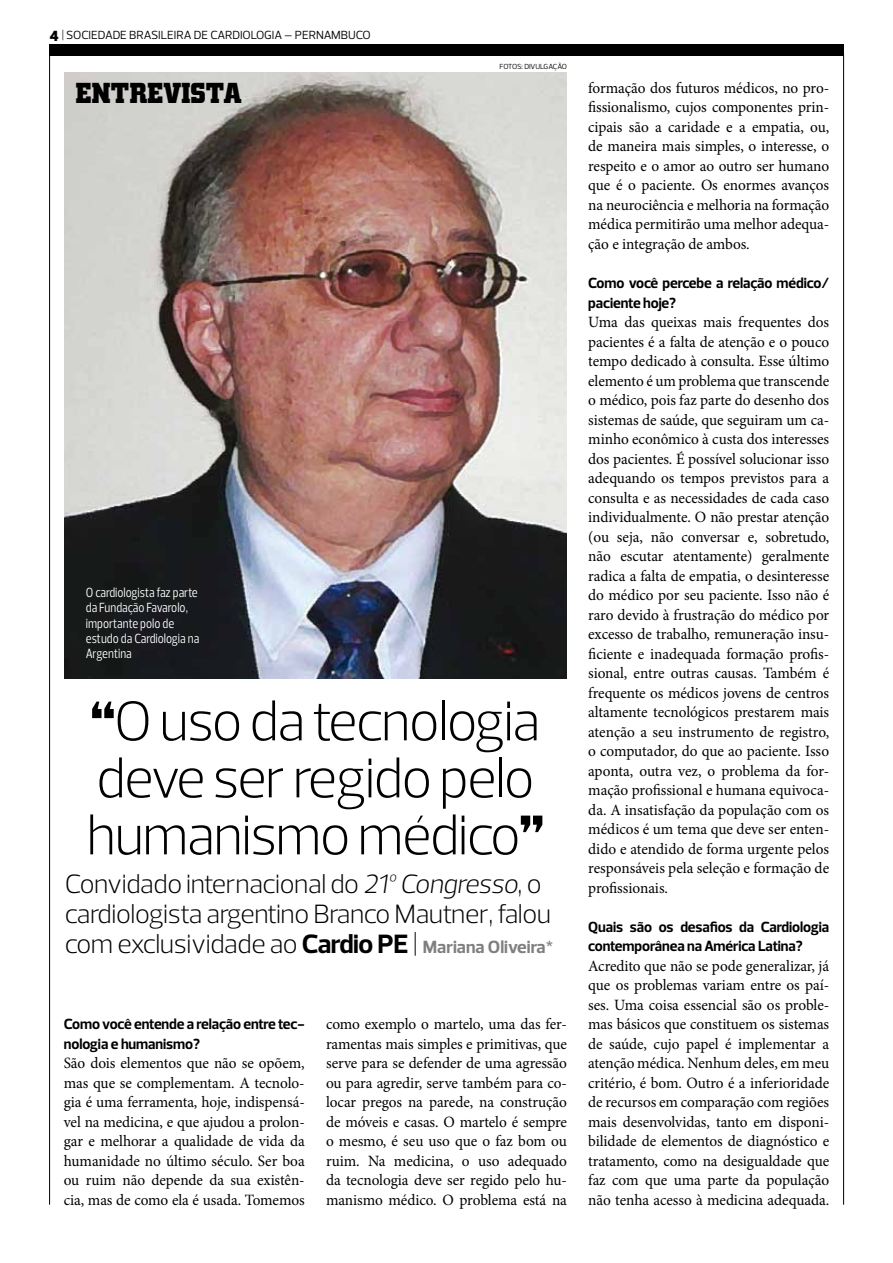
<style>
.page{position:relative;width:893px;height:1263px;background:#fff}
.page>*{position:absolute;margin:0;border:0;box-sizing:border-box;transform-origin:0 0}
.t1{font:300 57px/57px "Prelo";letter-spacing:-.025em;color:#000}
.t2{font:700 30px "City D";color:#000}
.t3{font:300 27px/30px "Prelo";letter-spacing:-.015em;color:#000}
.t4{font:15.75px/19.5px "Minion Pro";letter-spacing:-.005em;color:#000;text-align:justify}
.t5{font:700 15px/19.5px "Prelo";letter-spacing:-.005em;color:#000}
.t6{font:13.5px/15.3px "Prelo Condensed";color:#fff}
.t7{font:12px "Prelo";letter-spacing:-.01em;color:#000}
.t8{font:7.5px "Prelo";letter-spacing:-.03em;color:#000}
.s1{font-weight:900;font-size:15px}
.s2{font-weight:900}
.s3{font-style:italic}
.s4{font-weight:700}
.s5{font-weight:700;font-size:18px;color:#7e7f81}
</style>
<div class="page">
<hr style="left:49px;top:56px;width:1px;height:1148px;background:#000">
<hr style="left:843px;top:54px;width:1px;height:1150px;background:#000">
<div style="left:50px;top:44px;width:794px;height:12px;background:#000"></div>
<img style="left:64px;top:72px;width:503px;height:606px">
<p class="t7" style="left:50px;top:28px;width:323px"><span class="s1">4</span> | SOCIEDADE BRASILEIRA DE CARDIOLOGIA – PERNAMBUCO</p>
<h2 class="t2" style="left:76px;top:76px;width:168px">ENTREVISTA</h2>
<p class="t8" style="left:500px;top:62px;width:69px">FOTOS: DIVULGAÇÃO</p>
<p class="t6" style="left:86px;top:585px;width:115px">O cardiologista faz parte da Fundação Favarolo, importante polo de estudo da Cardiologia na<br>Argentina</p>
<h1 class="t1" style="left:87px;top:693px;width:459px"><span class="s2">“</span>O uso da tecnologia deve ser regido pelo humanismo médico<span class="s2">”</span></h1>
<h3 class="t3" style="left:65px;top:869px;width:490px">Convidado internacional do <span class="s3">21º Congresso</span>, o cardiologista argentino Branco Mautner, falou com exclusividade ao <span class="s4">Cardio PE</span> | <span class="s5">Mariana Oliveira*</span></h3>
<p class="t5" style="left:64px;top:1014px;width:242px">Como você entende a relação entre tec&shy;nologia e humanismo?</p>
<p class="t4" style="left:64px;top:1053px;width:242px">São dois elementos que não se opõem, mas que se complementam. A tecnolo&shy;gia é uma ferramenta, hoje, indispensá&shy;vel na medicina, e que ajudou a prolon&shy;gar e melhorar a qualidade de vida da humanidade no último século. Ser boa ou ruim não depende da sua existên&shy;cia, mas de como ela é usada. Tomemos</p>
<p class="t4" style="left:326px;top:1014px;width:242px">como exemplo o martelo, uma das fer&shy;ramentas mais simples e primitivas, que serve para se defender de uma agressão ou para agredir, serve também para co&shy;locar pregos na parede, na construção de móveis e casas. O martelo é sempre o mesmo, é seu uso que o faz bom ou ruim. Na medicina, o uso adequado da tecnologia deve ser regido pelo hu&shy;manismo médico. O problema está na</p>
<p class="t4" style="left:588px;top:78px;width:242px">formação dos futuros médicos, no pro&shy;fissionalismo, cujos componentes prin&shy;cipais são a caridade e a empatia, ou, de maneira mais simples, o interesse, o respeito e o amor ao outro ser humano que é o paciente. Os enormes avanços na neurociência e melhoria na formação médica permitirão uma melhor adequa&shy;ção e integração de ambos.</p>
<p class="t5" style="left:588px;top:273px;width:242px">Como você percebe a relação médico/ paciente hoje?</p>
<p class="t4" style="left:588px;top:312px;width:242px">Uma das queixas mais frequentes dos pacientes é a falta de atenção e o pouco tempo dedicado à consulta. Esse último elemento é um problema que transcende o médico, pois faz parte do desenho dos sistemas de saúde, que seguiram um ca&shy;minho econômico à custa dos interesses dos pacientes. É possível solucionar isso adequando os tempos previstos para a consulta e as necessidades de cada caso individualmente. O não prestar atenção (ou seja, não conversar e, sobretudo, não escutar atentamente) geralmente radica a falta de empatia, o desinteresse do médico por seu paciente. Isso não é raro devido à frustração do médico por excesso de trabalho, remuneração insu&shy;ficiente e inadequada formação profis&shy;sional, entre outras causas. Também é frequente os médicos jovens de centros altamente tecnológicos prestarem mais atenção a seu instrumento de registro, o computador, do que ao paciente. Isso aponta, outra vez, o problema da for&shy;mação profissional e humana equivoca&shy;da. A insatisfação da população com os médicos é um tema que deve ser enten&shy;dido e atendido de forma urgente pelos responsáveis pela seleção e formação de profissionais.</p>
<p class="t5" style="left:588px;top:917px;width:242px">Quais são os desafios da Cardiologia contemporânea na América Latina?</p>
<p class="t4" style="left:588px;top:956px;width:242px">Acredito que não se pode generalizar, já que os problemas variam entre os paí&shy;ses. Uma coisa essencial são os proble&shy;mas básicos que constituem os sistemas de saúde, cujo papel é implementar a atenção médica. Nenhum deles, em meu critério, é bom. Outro é a inferioridade de recursos em comparação com regiões mais desenvolvidas, tanto em disponi&shy;bilidade de elementos de diagnóstico e tratamento, como na desigualdade que faz com que uma parte da população não tenha acesso à medicina adequada.</p>
</div>
